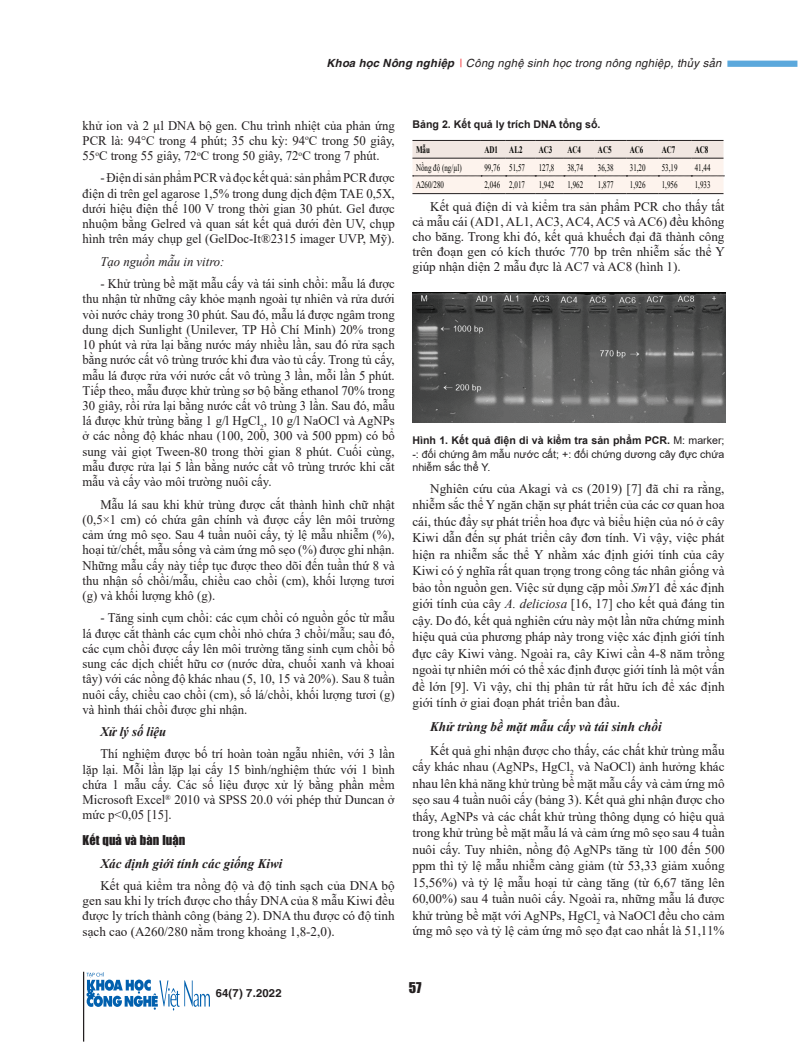
<style>
.page{position:relative;width:798px;height:1042px;background:#fff}
.page>*{position:absolute;margin:0;border:0;box-sizing:border-box;transform-origin:0 0}
.t1{font:13.75px "UTM Impact";color:#231f20}
.t2{font:13.12px/15.2px "Times New Roman";color:#231f20;text-align:justify}
.t3{font:italic 700 13.12px "Times New Roman";color:#231f20}
.t4{font:italic 13.12px "Times New Roman";color:#231f20}
.t5{font:12.5px "UTM Impact";color:#231f20}
.t6{font:italic 11.25px "UTM Helve";color:#231f20}
.t7{font:700 11.25px "UTM Helve";color:#231f20}
.t8{font:10.62px/13.1px "Arial";color:#231f20;text-align:justify}
.t9{font:700 10.62px "Arial";color:#231f20}
.t10{font:10px "Times New Roman";color:#040503;scale:.7 1}
.t11{font:700 10px "Times New Roman";color:#040503;scale:.7 1}
.s1{font-weight:700}
.s2{color:#ee1d23}
.s3{font-style:italic}
</style>
<div class="page">
<hr style="left:83px;top:972px;width:1px;height:69px;background:#231f20">
<svg style="left:86px;top:972px;width:124px;height:38px"></svg>
<div style="left:727px;top:61px;width:70px;height:6px;background:#5ba8dc"></div>
<svg style="left:412px;top:140px;width:312px;height:54px;background:#ece2dd"></svg>
<hr style="left:563px;top:193px;width:31px;height:1px;background:#231f20">
<hr style="left:594px;top:193px;width:32px;height:1px;background:#231f20">
<hr style="left:626px;top:193px;width:32px;height:1px;background:#231f20">
<hr style="left:658px;top:193px;width:33px;height:1px;background:#231f20">
<hr style="left:691px;top:193px;width:32px;height:1px;background:#231f20">
<img style="left:412px;top:293px;width:313px;height:130px">
<p class="t6" style="left:326px;top:54px;width:397px"><span class="s1">Khoa học Nông nghiệp</span> <span class="s2">/</span>Công nghệ sinh học trong nông nghiệp, thủy sản</p>
<p class="t2" style="left:83px;top:117px;width:313px">khử ion và 2 µl DNA bộ gen. Chu trình nhiệt của phản ứng PCR là: 94°C trong 4 phút; 35 chu kỳ: 94<sup>o</sup>C trong 50 giây, 55<sup>o</sup>C trong 55 giây, 72<sup>o</sup>C trong 50 giây, 72<sup>o</sup>C trong 7 phút.</p>
<p class="t2" style="left:83px;top:170px;width:313px;text-indent:18px">- Điện di sản phẩm PCR và đọc kết quả:sản phẩm PCR được điện di trên gel agarose 1,5% trong dung dịch đệm TAE 0,5X, dưới hiệu điện thế 100 V trong thời gian 30 phút. Gel được nhuộm bằng Gelred và quan sát kết quả dưới đèn UV, chụp hình trên máy chụp gel (GelDoc-It®2315 imager UVP, Mỹ).</p>
<p class="t4" style="left:100px;top:252px;width:126px">Tạo nguồn mẫu in vitro:</p>
<p class="t2" style="left:83px;top:276px;width:313px;text-indent:18px">- Khử trùng bề mặt mẫu cấy và tái sinh chồi: mẫu lá được thu nhận từ những cây khỏe mạnh ngoài tự nhiên và rửa dưới vòi nước chảy trong 30 phút. Sau đó, mẫu lá được ngâm trong dung dịch Sunlight (Unilever, TP Hồ Chí Minh) 20% trong 10 phút và rửa lại bằng nước máy nhiều lần, sau đó rửa sạch bằng nước cất vô trùng trước khi đưa vào tủ cấy. Trong tủ cấy, mẫu lá được rửa với nước cất vô trùng 3 lần, mỗi lần 5 phút.<br>Tiếp theo, mẫu được khử trùng sơ bộ bằng ethanol 70% trong 30 giây, rồi rửa lại bằng nước cất vô trùng 3 lần. Sau đó, mẫu lá được khử trùng bằng 1 g/l HgCl<sub>2</sub>, 10 g/l NaOCl và AgNPs ở các nồng độ khác nhau (100, 200, 300 và 500 ppm) có bổ sung vài giọt Tween-80 trong thời gian 8 phút. Cuối cùng, mẫu được rửa lại 5 lần bằng nước cất vô trùng trước khi cắt mẫu và cấy vào môi trường nuôi cấy.</p>
<p class="t2" style="left:83px;top:496px;width:313px;text-indent:18px">Mẫu lá sau khi khử trùng được cắt thành hình chữ nhật (0,5×1 cm) có chứa gân chính và được cấy lên môi trường cảm ứng mô sẹo. Sau 4 tuần nuôi cấy, tỷ lệ mẫu nhiễm (%), hoại tử/chết, mẫu sống và cảm ứng mô sẹo (%) được ghi nhận.<br>Những mẫu cấy này tiếp tục được theo dõi đến tuần thứ 8 và thu nhận số chồi/mẫu, chiều cao chồi (cm), khối lượng tươi (g) và khối lượng khô (g).</p>
<p class="t2" style="left:83px;top:610px;width:313px;text-indent:18px">- Tăng sinh cụm chồi: các cụm chồi có nguồn gốc từ mẫu lá được cắt thành các cụm chồi nhỏ chứa 3 chồi/mẫu; sau đó, các cụm chồi được cấy lên môi trường tăng sinh cụm chồi bổ sung các dịch chiết hữu cơ (nước dừa, chuối xanh và khoai tây) với các nồng độ khác nhau (5, 10, 15 và 20%). Sau 8 tuần nuôi cấy, chiều cao chồi (cm), số lá/chồi, khối lượng tươi (g) và hình thái chồi được ghi nhận.</p>
<p class="t3" style="left:100px;top:722px;width:67px">Xử lý số liệu</p>
<p class="t2" style="left:83px;top:746px;width:313px;text-indent:18px">Thí nghiệm được bố trí hoàn toàn ngẫu nhiên, với 3 lần lặp lại. Mỗi lần lặp lại cấy 15 bình/nghiệm thức với 1 bình chứa 1 mẫu cấy. Các số liệu được xử lý bằng phần mềm Microsoft Excel<sup>®</sup> 2010 và SPSS 20.0 với phép thử Duncan ở mức p&lt;0,05 [15].</p>
<p class="t5" style="left:83px;top:831px;width:104px">Kết quả và bàn luận</p>
<p class="t3" style="left:100px;top:854px;width:184px">Xác định giới tính các giống Kiwi</p>
<p class="t2" style="left:83px;top:877px;width:313px;text-indent:18px">Kết quả kiểm tra nồng độ và độ tinh sạch của DNA bộ gen sau khi ly trích được cho thấy DNA của 8 mẫu Kiwi đều được ly trích thành công (bảng 2). DNA thu được có độ tinh sạch cao (A260/280 nằm trong khoảng 1,8-2,0).</p>
<p class="t9" style="left:412px;top:117px;width:189px">Bảng 2. Kết quả ly trích DNA tổng số.</p>
<p class="t11" style="left:416px;top:142px;width:22px">Mẫu</p>
<p class="t11" style="left:484px;top:142px;width:56px">AD1 AL2</p>
<p class="t11" style="left:538px;top:142px;width:21px">AC3</p>
<p class="t11" style="left:567px;top:142px;width:21px">AC4</p>
<p class="t11" style="left:597px;top:142px;width:21px">AC5</p>
<p class="t11" style="left:629px;top:142px;width:21px">AC6</p>
<p class="t11" style="left:661px;top:142px;width:21px">AC7</p>
<p class="t11" style="left:694px;top:142px;width:21px">AC8</p>
<p class="t10" style="left:416px;top:160px;width:67px">Nồng độ (ng/µl)</p>
<p class="t10" style="left:484px;top:160px;width:59px">99,76 51,57</p>
<p class="t10" style="left:538px;top:160px;width:24px">127,8</p>
<p class="t10" style="left:567px;top:160px;width:24px">38,74</p>
<p class="t10" style="left:597px;top:160px;width:24px">36,38</p>
<p class="t10" style="left:629px;top:160px;width:24px">31,20</p>
<p class="t10" style="left:661px;top:160px;width:24px">53,19</p>
<p class="t10" style="left:694px;top:160px;width:24px">41,44</p>
<p class="t10" style="left:416px;top:178px;width:42px">A260/280</p>
<p class="t10" style="left:484px;top:178px;width:59px">2,046 2,017</p>
<p class="t10" style="left:538px;top:178px;width:24px">1,942</p>
<p class="t10" style="left:567px;top:178px;width:24px">1,962</p>
<p class="t10" style="left:597px;top:178px;width:24px">1,877</p>
<p class="t10" style="left:629px;top:178px;width:24px">1,926</p>
<p class="t10" style="left:661px;top:178px;width:24px">1,956</p>
<p class="t10" style="left:694px;top:178px;width:24px">1,933</p>
<p class="t2" style="left:412px;top:198px;width:314px;text-indent:18px">Kết quả điện di và kiểm tra sản phẩm PCR cho thấy tất cả mẫu cái (AD1, AL1, AC3, AC4, AC5 và AC6) đều không cho băng. Trong khi đó, kết quả khuếch đại đã thành công trên đoạn gen có kích thước 770 bp trên nhiễm sắc thể Y giúp nhận diện 2 mẫu đực là AC7 và AC8 (hình 1).</p>
<p class="t8" style="left:412px;top:434px;width:313px"><span class="s1">Hình 1. Kết quả điện di và kiểm tra sản phẩm PCR.</span> M: marker; -: đối chứng âm mẫu nước cất; +: đối chứng dương cây đực chứa nhiễm sắc thể Y.</p>
<p class="t2" style="left:412px;top:480px;width:313px;line-height:16.5px;text-indent:18px">Nghiên cứu của Akagi và cs (2019) [7] đã chỉ ra rằng, nhiễm sắc thể Y ngăn chặn sự phát triển của các cơ quan hoa cái, thúc đẩy sự phát triển hoa đực và biểu hiện của nó ở cây Kiwi dẫn đến sự phát triển cây đơn tính. Vì vậy, việc phát hiện ra nhiễm sắc thể Y nhằm xác định giới tính của cây Kiwi có ý nghĩa rất quan trọng trong công tác nhân giống và bảo tồn nguồn gen. Việc sử dụng cặp mồi <span class="s3">SmY</span>1 để xác định giới tính của cây <span class="s3">A. deliciosa</span> [16, 17] cho kết quả đáng tin cậy. Do đó, kết quả nghiên cứu này một lần nữa chứng minh hiệu quả của phương pháp này trong việc xác định giới tính đực cây Kiwi vàng. Ngoài ra, cây Kiwi cần 4-8 năm trồng ngoài tự nhiên mới có thể xác định được giới tính là một vấn đề lớn [9]. Vì vậy, chỉ thị phân tử rất hữu ích để xác định giới tính ở giai đoạn phát triển ban đầu.</p>
<p class="t3" style="left:430px;top:717px;width:233px">Khử trùng bề mặt mẫu cấy và tái sinh chồi</p>
<p class="t2" style="left:412px;top:741px;width:313px;line-height:16.5px;text-indent:18px">Kết quả ghi nhận được cho thấy, các chất khử trùng mẫu cấy khác nhau (AgNPs, HgCl<sub>2</sub> và NaOCl) ảnh hưởng khác nhau lên khả năng khử trùng bề mặt mẫu cấy và cảm ứng mô sẹo sau 4 tuần nuôi cấy (bảng 3). Kết quả ghi nhận được cho thấy, AgNPs và các chất khử trùng thông dụng có hiệu quả trong khử trùng bề mặt mẫu lá và cảm ứng mô sẹo sau 4 tuần nuôi cấy. Tuy nhiên, nồng độ AgNPs tăng từ 100 đến 500 ppm thì tỷ lệ mẫu nhiễm càng giảm (từ 53,33 giảm xuống 15,56%) và tỷ lệ mẫu hoại tử càng tăng (từ 6,67 tăng lên 60,00%) sau 4 tuần nuôi cấy. Ngoài ra, những mẫu lá được khử trùng bề mặt với AgNPs, HgCl<sub>2</sub> và NaOCl đều cho cảm ứng mô sẹo và tỷ lệ cảm ứng mô sẹo đạt cao nhất là 51,11%</p>
<p class="t7" style="left:215px;top:983px;width:68px">64(7) 7.2022</p>
<p class="t1" style="left:408px;top:977px;width:14px">57</p>
</div>
